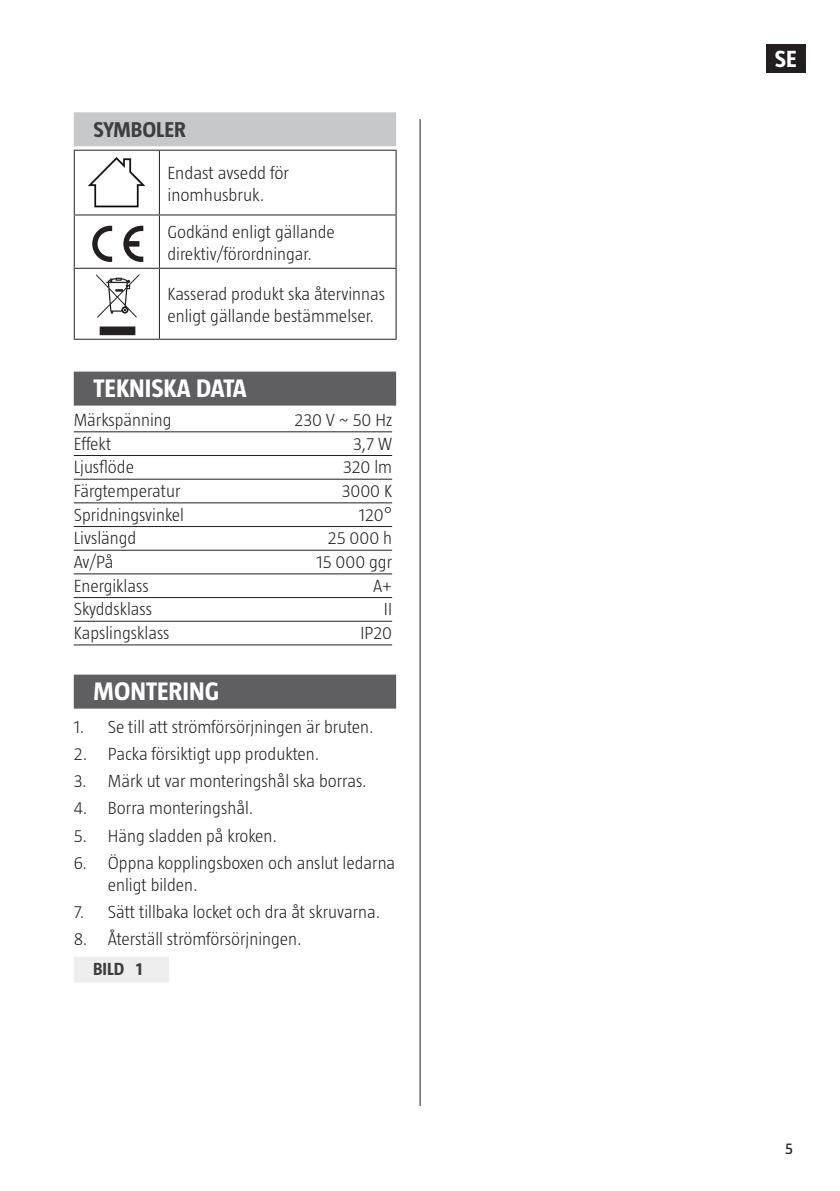
<style>
.page{position:relative;width:840px;height:1191px;background:#fff}
.page>*{position:absolute;margin:0;border:0;box-sizing:border-box;transform-origin:0 0}
.t1{font:700 26px "Taz";color:#fff}
.t2{font:700 24px "Taz";color:#fff}
.t3{font:700 22px "Taz";color:#3e3e3f}
.t4{font:300 18px/21.6px "Taz";color:#231f20}
.t5{font:700 18px "Taz";color:#3e3e3f}
.t6{font:16px "Taz";color:#231f20}
</style>
<div class="page">
<div style="left:765px;top:44px;width:39px;height:28px;background:#231f20"></div>
<hr style="left:419px;top:119px;width:1px;height:987px;background:#231f20">
<div style="left:74px;top:112px;width:322px;height:34px;background:#c7c8ca"></div>
<div style="left:74px;top:371px;width:322px;height:34px;background:#5f5f62"></div>
<hr style="left:74px;top:431px;width:318px;height:1px;background:#231f20">
<hr style="left:74px;top:455px;width:318px;height:1px;background:#231f20">
<hr style="left:74px;top:479px;width:318px;height:1px;background:#231f20">
<hr style="left:74px;top:502px;width:318px;height:1px;background:#231f20">
<hr style="left:74px;top:526px;width:318px;height:1px;background:#231f20">
<hr style="left:74px;top:550px;width:318px;height:1px;background:#231f20">
<hr style="left:74px;top:573px;width:318px;height:1px;background:#231f20">
<hr style="left:74px;top:597px;width:318px;height:1px;background:#231f20">
<hr style="left:74px;top:621px;width:318px;height:1px;background:#231f20">
<hr style="left:74px;top:644px;width:318px;height:1px;background:#231f20">
<div style="left:74px;top:674px;width:322px;height:34px;background:#5f5f62"></div>
<div style="left:74px;top:956px;width:95px;height:26px;background:#eeeeef"></div>
<hr style="left:74px;top:150px;width:85px;height:1px;background:#231f20">
<hr style="left:159px;top:150px;width:237px;height:1px;background:#231f20">
<hr style="left:74px;top:151px;width:1px;height:63px;background:#231f20">
<hr style="left:159px;top:151px;width:1px;height:63px;background:#231f20">
<hr style="left:395px;top:151px;width:1px;height:63px;background:#231f20">
<hr style="left:74px;top:214px;width:85px;height:1px;background:#231f20">
<hr style="left:74px;top:215px;width:1px;height:53px;background:#231f20">
<hr style="left:159px;top:214px;width:237px;height:1px;background:#231f20">
<hr style="left:159px;top:215px;width:1px;height:53px;background:#231f20">
<hr style="left:395px;top:215px;width:1px;height:53px;background:#231f20">
<hr style="left:74px;top:268px;width:85px;height:1px;background:#231f20">
<hr style="left:74px;top:269px;width:1px;height:70px;background:#231f20">
<hr style="left:159px;top:268px;width:237px;height:1px;background:#231f20">
<hr style="left:159px;top:269px;width:1px;height:70px;background:#231f20">
<hr style="left:395px;top:269px;width:1px;height:70px;background:#231f20">
<hr style="left:74px;top:339px;width:85px;height:1px;background:#231f20">
<hr style="left:159px;top:339px;width:237px;height:1px;background:#231f20">
<img style="left:88px;top:157px;width:58px;height:51px">
<svg style="left:92px;top:226px;width:20px;height:36px"></svg>
<svg style="left:123px;top:226px;width:20px;height:36px"></svg>
<svg style="left:96px;top:274px;width:43px;height:61px"></svg>
<p class="t3" style="left:94px;top:117px;width:94px">SYMBOLER</p>
<p class="t4" style="left:167px;top:162px;width:123px">Endast avsedd för inomhusbruk.</p>
<p class="t4" style="left:167px;top:221px;width:169px">Godkänd enligt gällande direktiv/förordningar.</p>
<p class="t4" style="left:167px;top:283px;width:219px">Kasserad produkt ska återvinnas enligt gällande bestämmelser.</p>
<h1 class="t1" style="left:94px;top:373px;width:154px">TEKNISKA DATA</h1>
<p class="t4" style="left:74px;top:409px;width:99px">Märkspänning</p>
<p class="t4" style="left:294px;top:409px;width:99px">230 V ~ 50 Hz</p>
<p class="t4" style="left:74px;top:432px;width:39px">Effekt</p>
<p class="t4" style="left:353px;top:432px;width:40px">3,7 W</p>
<p class="t4" style="left:74px;top:456px;width:62px">Ljusflöde</p>
<p class="t4" style="left:343px;top:456px;width:50px">320 lm</p>
<p class="t4" style="left:74px;top:480px;width:108px">Färgtemperatur</p>
<p class="t4" style="left:341px;top:480px;width:52px">3000 K</p>
<p class="t4" style="left:74px;top:503px;width:112px">Spridningsvinkel</p>
<p class="t4" style="left:359px;top:503px;width:35px">120°</p>
<p class="t4" style="left:74px;top:527px;width:64px">Livslängd</p>
<p class="t4" style="left:327px;top:527px;width:66px">25 000 h</p>
<p class="t4" style="left:74px;top:551px;width:41px">Av/På</p>
<p class="t4" style="left:316px;top:551px;width:77px">15 000 ggr</p>
<p class="t4" style="left:74px;top:574px;width:76px">Energiklass</p>
<p class="t4" style="left:373px;top:574px;width:21px">A+</p>
<p class="t4" style="left:74px;top:598px;width:80px">Skyddsklass</p>
<p class="t4" style="left:384px;top:598px;width:10px">II</p>
<p class="t4" style="left:74px;top:622px;width:97px">Kapslingsklass</p>
<p class="t4" style="left:360px;top:622px;width:33px">IP20</p>
<h1 class="t1" style="left:94px;top:676px;width:127px">MONTERING</h1>
<p class="t4" style="left:74px;top:715px;width:301px">1. Se till att strömförsörjningen är bruten.</p>
<p class="t4" style="left:74px;top:742px;width:247px">2. Packa försiktigt upp produkten.</p>
<p class="t4" style="left:74px;top:770px;width:294px">3. Märk ut var monteringshål ska borras.</p>
<p class="t4" style="left:74px;top:797px;width:181px">4. Borra monteringshål.</p>
<p class="t4" style="left:74px;top:824px;width:205px">5. Häng sladden på kroken.</p>
<p class="t4" style="left:108px;top:852px;width:289px;text-indent:-34px">6. Öppna kopplingsboxen och anslut ledarna enligt bilden.</p>
<p class="t4" style="left:74px;top:900px;width:308px">7. Sätt tillbaka locket och dra åt skruvarna.</p>
<p class="t4" style="left:74px;top:928px;width:229px">8. Återställ strömförsörjningen.</p>
<p class="t5" style="left:93px;top:958px;width:51px">BILD 1</p>
<h2 class="t2" style="left:774px;top:45px;width:23px">SE</h2>
<p class="t6" style="left:784px;top:1139px;width:9px">5</p>
</div>
